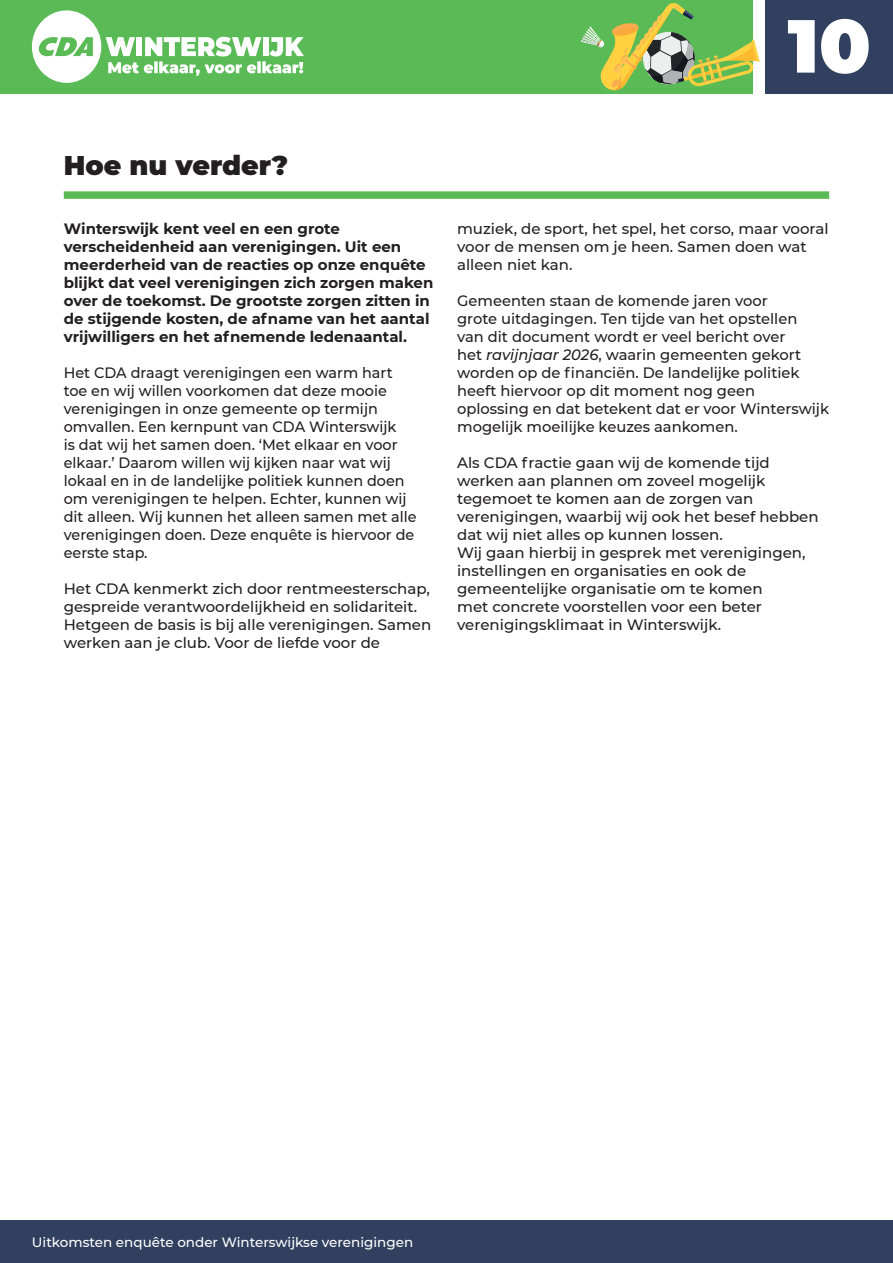
<style>
.page{position:relative;width:893px;height:1263px;background:#fff}
.page>*{position:absolute;margin:0;border:0;box-sizing:border-box;transform-origin:0 0}
.t1{font:900 75px "Montserrat";color:#fff}
.t2{font:900 27px "Montserrat";color:#231f20}
.t3{font:500 15px/18px "Montserrat";color:#231f20}
.t4{font:500 15px/18px "Montserrat";color:#231f20;scale:.96 1}
.t5{font:700 15px/18px "Montserrat";color:#231f20}
.t6{font:500 13.5px "Montserrat";color:#fff}
.s1{font-style:italic}
</style>
<div class="page">
<div style="left:0;top:0;width:753px;height:94px;background:#5abb56"></div>
<div style="left:0;top:1220px;width:893px;height:43px;background:#31405f"></div>
<div style="left:765px;top:0;width:128px;height:94px;background:#31405f"></div>
<svg style="left:32px;top:10px;width:272px;height:73px"></svg>
<svg style="left:581px;top:3px;width:179px;height:88px"></svg>
<div style="left:64px;top:191px;width:765px;height:8px;background:#5abb56"></div>
<h1 class="t1" style="left:788px;top:-10px;width:85px">10</h1>
<h2 class="t2" style="left:64px;top:145px;width:226px">Hoe nu verder?</h2>
<p class="t5" style="left:64px;top:219px;width:371px">Winterswijk kent veel en een grote verscheidenheid aan verenigingen. Uit een meerderheid van de reacties op onze enquête blijkt dat veel verenigingen zich zorgen maken over de toekomst. De grootste zorgen zitten in de stijgende kosten, de afname van het aantal vrijwilligers en het afnemende ledenaantal.</p>
<p class="t4" style="left:64px;top:363px;width:369px">Het CDA draagt verenigingen een warm hart toe en wij willen voorkomen dat deze mooie verenigingen in onze gemeente op termijn omvallen. Een kernpunt van CDA Winterswijk<br>is dat wij het samen doen. ‘Met elkaar en voor elkaar.’ Daarom willen wij kijken naar wat wij lokaal en in de landelijke politiek kunnen doen om verenigingen te helpen. Echter, kunnen wij dit alleen. Wij kunnen het alleen samen met alle verenigingen doen. Deze enquête is hiervoor de eerste stap.</p>
<p class="t3" style="left:64px;top:579px;width:369px">Het CDA kenmerkt zich door rentmeesterschap, gespreide verantwoordelijkheid en solidariteit.<br>Hetgeen de basis is bij alle verenigingen. Samen werken aan je club. Voor de liefde voor de</p>
<p class="t3" style="left:457px;top:219px;width:373px">muziek, de sport, het spel, het corso, maar vooral voor de mensen om je heen. Samen doen wat alleen niet kan.</p>
<p class="t3" style="left:457px;top:291px;width:374px">Gemeenten staan de komende jaren voor<br>grote uitdagingen. Ten tijde van het opstellen<br>van dit document wordt er veel bericht over<br>het <span class="s1">ravijnjaar 2026</span>, waarin gemeenten gekort worden op de financiën. De landelijke politiek heeft hiervoor op dit moment nog geen oplossing en dat betekent dat er voor Winterswijk mogelijk moeilijke keuzes aankomen.</p>
<p class="t3" style="left:457px;top:453px;width:363px">Als CDA fractie gaan wij de komende tijd werken aan plannen om zoveel mogelijk tegemoet te komen aan de zorgen van verenigingen, waarbij wij ook het besef hebben dat wij niet alles op kunnen lossen.<br>Wij gaan hierbij in gesprek met verenigingen, instellingen en organisaties en ook de gemeentelijke organisatie om te komen<br>met concrete voorstellen voor een beter verenigingsklimaat in Winterswijk.</p>
<p class="t6" style="left:32px;top:1232px;width:383px">Uitkomsten enquête onder Winterswijkse verenigingen</p>
</div>
